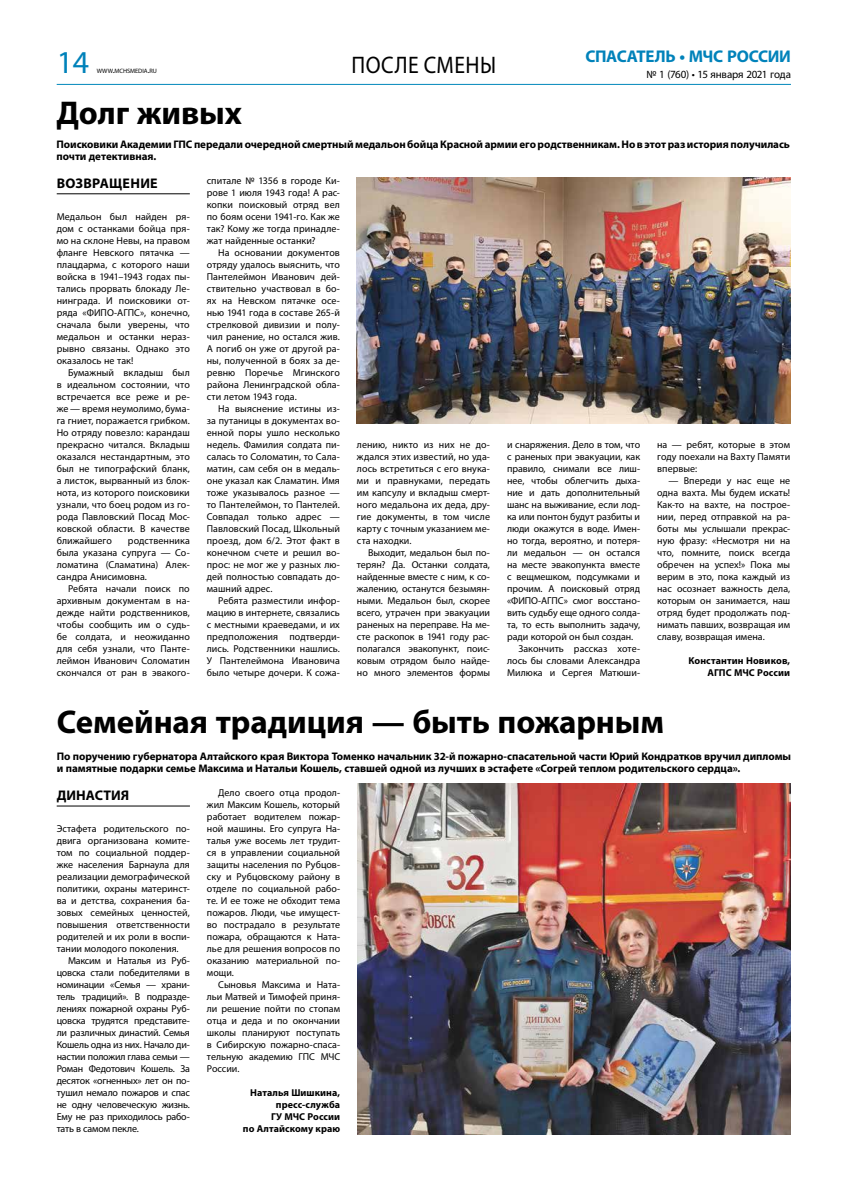
<style>
.page{position:relative;width:842px;height:1191px;background:#fff}
.page>*{position:absolute;margin:0;border:0;box-sizing:border-box;transform-origin:0 0}
.t1{font:700 33px "Myriad Pro";letter-spacing:-.005em;color:#000}
.t2{font:32px "Myriad Pro";color:#0082ba}
.t3{font:24px "Myriad Pro";letter-spacing:.02em;color:#000;scale:.9 1}
.t4{font:700 17px "Myriad Pro";letter-spacing:-.02em;color:#0082ba}
.t5{font:700 14px "Myriad Pro";letter-spacing:.01em;color:#000}
.t6{font:700 11px/12px "Myriad Pro";letter-spacing:-.005em;color:#000}
.t7{font:11px "Myriad Pro";letter-spacing:-.02em;color:#000}
.t8{font:10px/12px "Myriad Pro";color:#000;text-align:justify}
.t9{font:700 10px/12px "Myriad Pro";letter-spacing:.01em;color:#000;text-align:right}
.t10{font:6.3px "Myriad Pro";letter-spacing:-.01em;color:#000}
.s1{font-size:9px}
</style>
<div class="page">
<hr style="left:57px;top:84px;width:734px;height:1px;background:#0087bb">
<hr style="left:57px;top:193px;width:133px;height:1px;background:#000">
<img style="left:356px;top:178px;width:434px;height:246px">
<hr style="left:57px;top:805px;width:133px;height:1px;background:#000">
<img style="left:357px;top:784px;width:434px;height:350px">
<h3 class="t4" style="left:585px;top:47px;width:207px">СПАСАТЕЛЬ • МЧС РОССИИ</h3>
<h2 class="t2" style="left:57px;top:42px;width:34px">14</h2>
<h3 class="t3" style="left:351px;top:50px;width:162px">ПОСЛЕ СМЕНЫ</h3>
<p class="t10" style="left:97px;top:67px;width:62px">WWW<span class="s1">.</span>MCHSMEDIA<span class="s1">.</span>RU</p>
<p class="t7" style="left:646px;top:67px;width:146px">№ 1 (760) • 15 января 2021 года</p>
<h1 class="t1" style="left:57px;top:95px;width:187px">Долг живых</h1>
<p class="t6" style="left:57px;top:138px;width:735px">Поисковики Академии ГПС передали очередной смертный медальон бойца Красной армии его родственникам. Но в этот раз история получилась почти детективная.</p>
<h3 class="t5" style="left:57px;top:175px;width:102px">ВОЗВРАЩЕНИЕ</h3>
<p class="t8" style="left:57px;top:210px;width:135px">Медальон был найден ря&shy;дом с останками бойца пря&shy;мо на склоне Невы, на правом фланге Невского пятачка — плацдарма, с которого наши войска в 1941–1943 годах пы&shy;тались прорвать блокаду Ле&shy;нинграда. И поисковики от&shy;ряда «ФИПО-АГПС», конечно, сначала были уверены, что медальон и останки нераз&shy;рывно связаны. Однако это оказалось не так!</p>
<p class="t8" style="left:57px;top:366px;width:135px;text-indent:11px">Бумажный вкладыш был в идеальном состоянии, что встречается все реже и ре&shy;же — время неумолимо, бума&shy;га гниет, поражается грибком.<br>Но отряду повезло: карандаш прекрасно читался. Вкладыш оказался нестандартным, это был не типографский бланк, а листок, вырванный из блок&shy;нота, из которого поисковики узнали, что боец родом из го&shy;рода Павловский Посад Мос&shy;ковской области. В качестве ближайшего</p>
<p class="t8" style="left:207px;top:174px;width:135px">спитале № 1356 в городе Ки&shy;рове 1 июля 1943 года! А рас&shy;копки поисковый отряд вел по боям осени 1941-го. Как же так? Кому же тогда принадле&shy;жат найденные останки?</p>
<p class="t8" style="left:207px;top:246px;width:135px;text-indent:11px">На основании документов отряду удалось выяснить, что Пантелеймон Иванович дей&shy;ствительно участвовал в бо&shy;ях на Невском пятачке осе&shy;нью 1941 года в составе 265-й стрелковой дивизии и полу&shy;чил ранение, но остался жив.<br>А погиб он уже от другой ра&shy;ны, полученной в боях за де&shy;ревню Поречье Мгинского района Ленинградской обла&shy;сти летом 1943 года.</p>
<p class="t8" style="left:207px;top:402px;width:135px;text-indent:11px">На выяснение истины из&shy;за путаницы в документах во&shy;енной поры ушло несколько недель. Фамилия солдата пи&shy;салась то Соломатин, то Сала&shy;матин, сам себя он в медаль&shy;оне указал как Сламатин. Имя тоже указывалось разное — то Пантелеймон, то Пантелей.<br>Совпадал только адрес — Павловский Посад, Школьный проезд, дом 6/2. Этот факт в конечном счете и решил во&shy;прос: не мог же у разных лю&shy;дей полностью совпадать до&shy;машний адрес.</p>
<p class="t8" style="left:207px;top:594px;width:135px;text-indent:11px">Ребята разместили инфор&shy;мацию в интернете, связались с местными краеведами, и их предположения подтверди&shy;лись. Родственники нашлись.<br>У Пантелеймона Ивановича было четыре дочери. К сожа-</p>
<p class="t8" style="left:657px;top:438px;width:135px">на — ребят, которые в этом году поехали на Вахту Памяти впервые:</p>
<p class="t8" style="left:657px;top:474px;width:135px;text-indent:11px">— Впереди у нас еще не одна вахта. Мы будем искать!<br>Как-то на вахте, на построе&shy;нии, перед отправкой на ра&shy;боты мы услышали прекрас&shy;ную фразу: «Несмотря ни на что, помните, поиск всегда обречен на успех!» Пока мы верим в это, пока каждый из нас осознает важность дела, которым он занимается, наш отряд будет продолжать под&shy;нимать павших, возвращая им славу, возвращая имена.</p>
<p class="t9" style="left:688px;top:654px;width:103px">Константин Новиков,<br>АГПС МЧС России</p>
<p class="t8" style="left:507px;top:438px;width:135px">и снаряжения. Дело в том, что</p>
<p class="t8" style="left:507px;top:450px;width:135px">с раненых при эвакуации, как</p>
<p class="t8" style="left:507px;top:462px;width:135px">правило, снимали все лиш-</p>
<p class="t8" style="left:507px;top:474px;width:135px">нее, чтобы облегчить дыха-</p>
<p class="t8" style="left:507px;top:486px;width:135px">ние и дать дополнительный</p>
<p class="t8" style="left:507px;top:498px;width:135px">шанс на выживание, если лод-</p>
<p class="t8" style="left:507px;top:510px;width:135px">ка или понтон будут разбиты и</p>
<p class="t8" style="left:507px;top:522px;width:135px">люди окажутся в воде. Имен-</p>
<p class="t8" style="left:507px;top:534px;width:135px">но тогда, вероятно, и потеря-</p>
<p class="t8" style="left:507px;top:546px;width:135px">ли медальон — он остался</p>
<p class="t8" style="left:507px;top:558px;width:135px">на месте эвакопункта вместе</p>
<p class="t8" style="left:507px;top:570px;width:135px">с вещмешком, подсумками и</p>
<p class="t8" style="left:507px;top:582px;width:135px">прочим. А поисковый отряд</p>
<p class="t8" style="left:507px;top:594px;width:135px">«ФИПО-АГПС» смог восстано-</p>
<p class="t8" style="left:507px;top:606px;width:135px">вить судьбу еще одного солда-</p>
<p class="t8" style="left:507px;top:618px;width:135px">та, то есть выполнить задачу,</p>
<p class="t8" style="left:507px;top:630px;width:128px">ради которой он был создан.</p>
<p class="t8" style="left:518px;top:642px;width:123px">Закончить рассказ хоте-</p>
<p class="t8" style="left:507px;top:654px;width:135px">лось бы словами Александра</p>
<p class="t8" style="left:507px;top:666px;width:135px">Милюка и Сергея Матюши-</p>
<p class="t8" style="left:357px;top:438px;width:135px">лению, никто из них не до&shy;ждался этих известий, но уда&shy;лось встретиться с его внука&shy;ми и правнуками, передать им капсулу и вкладыш смерт&shy;ного медальона их деда, дру&shy;гие документы, в том числе карту с точным указанием ме&shy;ста находки.</p>
<p class="t8" style="left:357px;top:546px;width:135px;text-indent:11px">Выходит, медальон был по&shy;терян? Да. Останки солдата, найденные вместе с ним, к со&shy;жалению, останутся безымян&shy;ными. Медальон был, скорее всего, утрачен при эвакуации раненых на переправе. На ме&shy;сте раскопок в 1941 году рас&shy;полагался эвакопункт, поис&shy;ковым отрядом было найде&shy;но много элементов формы</p>
<p class="t8" style="left:57px;top:534px;width:135px;text-indent:71px">родственника была указана супруга — Со&shy;ломатина (Сламатина) Алек&shy;сандра Анисимовна.</p>
<p class="t8" style="left:57px;top:582px;width:135px;text-indent:11px">Ребята начали поиск по архивным документам в на&shy;дежде найти родственников, чтобы сообщить им о судь&shy;бе солдата, и неожиданно для себя узнали, что Панте&shy;леймон Иванович Соломатин скончался от ран в эвакого-</p>
<h1 class="t1" style="left:57px;top:703px;width:609px">Семейная традиция — быть пожарным</h1>
<p class="t6" style="left:57px;top:750px;width:736px">По поручению губернатора Алтайского края Виктора Томенко начальник 32-й пожарно-спасательной части Юрий Кондратков вручил дипломы и памятные подарки семье Максима и Натальи Кошель, ставшей одной из лучших в эстафете «Согрей теплом родительского сердца».</p>
<h3 class="t5" style="left:57px;top:787px;width:74px">ДИНАСТИЯ</h3>
<p class="t8" style="left:57px;top:822px;width:135px">Эстафета родительского по&shy;двига организована комите&shy;том по социальной поддер&shy;жке населения Барнаула для реализации демографической политики, охраны материнст&shy;ва и детства, сохранения ба&shy;зовых семейных ценностей, повышения ответственности родителей и их роли в воспи&shy;тании молодого поколения.</p>
<p class="t8" style="left:57px;top:954px;width:135px;text-indent:11px">Максим и Наталья из Руб&shy;цовска стали победителями в номинации «Семья — храни&shy;тель традиций». В подразде&shy;лениях пожарной охраны Руб&shy;цовска трудятся представите&shy;ли различных династий. Семья Кошель одна из них. Начало ди&shy;настии положил глава семьи — Роман Федотович Кошель. За десяток «огненных» лет он по&shy;тушил немало пожаров и спас не одну человеческую жизнь.<br>Ему не раз приходилось рабо&shy;тать в самом пекле.</p>
<p class="t8" style="left:207px;top:786px;width:135px;text-indent:11px">Дело своего отца продол&shy;жил Максим Кошель, который работает водителем пожар&shy;ной машины. Его супруга На&shy;талья уже восемь лет трудит&shy;ся в управлении социальной защиты населения по Рубцов&shy;ску и Рубцовскому району в отделе по социальной рабо&shy;те. И ее тоже не обходит тема пожаров. Люди, чье имущест&shy;во пострадало в результате пожара, обращаются к Ната&shy;лье для решения вопросов по оказанию материальной по&shy;мощи.</p>
<p class="t8" style="left:207px;top:978px;width:135px;text-indent:11px">Сыновья Максима и Ната&shy;льи Матвей и Тимофей приня&shy;ли решение пойти по стопам отца и деда и по окончании школы планируют поступать в Сибирскую пожарно-спаса&shy;тельную академию ГПС МЧС России.</p>
<p class="t9" style="left:243px;top:1086px;width:99px">Наталья Шишкина, пресс-служба<br>ГУ МЧС России<br>по Алтайскому краю</p>
</div>
